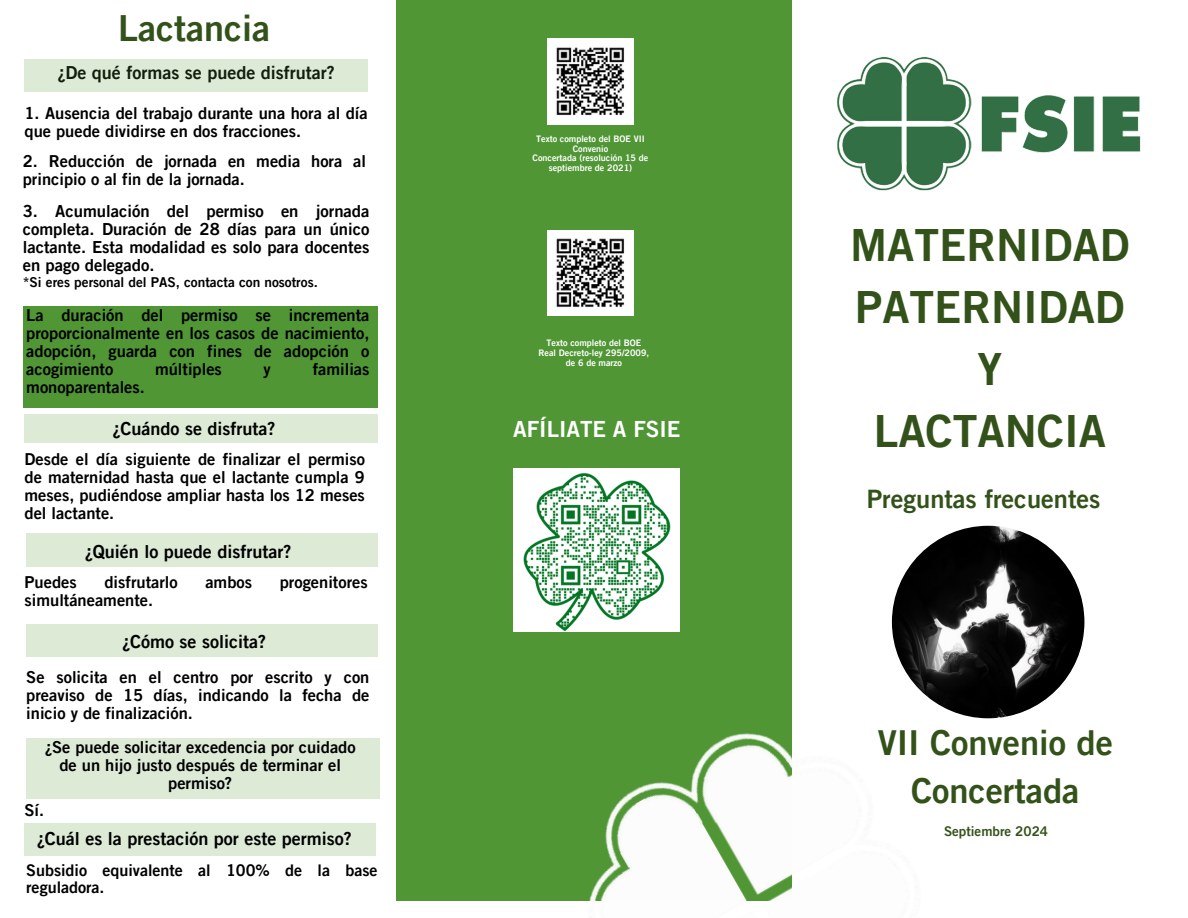
<style>
.page{position:relative;width:1188px;height:918px;background:#fff}
.page>*{position:absolute;margin:0;border:0;box-sizing:border-box;transform-origin:0 0}
.t1{font:44.55px/61.8px "Trade Gothic LT Pro Bd 2";color:#33521a;text-align:center}
.t2{font:36px "Trade Gothic LT Pro Bd 2";color:#33521a}
.t3{font:34.5px/47.2px "Trade Gothic LT Pro Bd 2";color:#33521a;text-align:center}
.t4{font:25.5px "Trade Gothic LT Pro Bd 2";color:#33521a}
.t5{font:22.35px "Trade Gothic LT Pro Bd 2";color:#fff}
.t6{font:18px "Trade Gothic LT Pro Bd 2";color:#000}
.t7{font:16.65px/18px "Trade Gothic LT Pro Bd 2";color:#000;text-align:justify}
.t8{font:16.5px/18px "Trade Gothic LT Pro Bd 2";color:#000;text-align:justify}
.t9{font:16.05px/17.5px "Trade Gothic LT Pro Bd 2";color:#000}
.t10{font:13.65px "Trade Gothic LT Pro Bd 2";color:#000}
.t11{font:13.5px "Trade Gothic LT Pro Bd 2";color:#33521a}
.t12{font:9px/9.8px "Trade Gothic LT Pro Bd 2";color:#fff;text-align:center}
</style>
<div class="page">
<div style="left:396px;top:0;width:396px;height:900px;background:#509635"></div>
<img style="left:892px;top:526px;width:192px;height:192px;border-radius:50%">
<img style="left:837px;top:57px;width:304px;height:134px">
<img style="left:511px;top:671px;width:560px;height:230px">
<div style="left:26px;top:533px;width:352px;height:33px;background:#dcead6"></div>
<div style="left:26px;top:738px;width:353px;height:60px;background:#dcead6"></div>
<img style="left:547px;top:38px;width:87px;height:87px">
<div style="left:25px;top:60px;width:343px;height:32px;background:#dcead6"></div>
<div style="left:25px;top:414px;width:353px;height:29px;background:#dcead6"></div>
<div style="left:26px;top:624px;width:352px;height:33px;background:#dcead6"></div>
<div style="left:23px;top:306px;width:355px;height:102px;background:#509635"></div>
<div style="left:25px;top:823px;width:351px;height:33px;background:#dcead6"></div>
<div style="left:514px;top:468px;width:166px;height:163px;background:#fff"></div>
<img style="left:515px;top:473px;width:164px;height:159px">
<img style="left:547px;top:231px;width:87px;height:84px">
<h5 class="t2" style="left:118px;top:15px;width:154px">Lactancia</h5>
<h5 class="t6" style="left:57px;top:66px;width:279px">¿De qué formas se puede disfrutar?</h5>
<h5 class="t8" style="left:25px;top:106px;width:345px">1. Ausencia del trabajo durante una hora al día que puede dividirse en dos fracciones.</h5>
<h5 class="t8" style="left:23px;top:155px;width:345px">2. Reducción de jornada en media hora al principio o al fin de la jornada.</h5>
<h5 class="t7" style="left:23px;top:204px;width:348px">3. Acumulación del permiso en jornada completa. Duración de 28 días para un único lactante. Esta modalidad es solo para docentes en pago delegado.</h5>
<h5 class="t10" style="left:23px;top:277px;width:297px">*Si eres personal del PAS, contacta con nosotros.</h5>
<h3 class="t8" style="left:26px;top:308px;width:345px">La duración del permiso se incrementa proporcionalmente en los casos de nacimiento, adopción, guarda con fines de adopción o acogimiento</h3>
<h3 class="t8" style="left:155px;top:362px;width:68px">múltiples</h3>
<h3 class="t8" style="left:264px;top:362px;width:9px">y</h3>
<h3 class="t8" style="left:313px;top:362px;width:58px">familias</h3>
<h3 class="t8" style="left:26px;top:380px;width:120px">monoparentales.</h3>
<p class="t6" style="left:113px;top:422px;width:164px">¿Cuándo se disfruta?</p>
<p class="t8" style="left:25px;top:452px;width:342px">Desde el día siguiente de finalizar el permiso de maternidad hasta que el lactante cumpla 9 meses, pudiéndose ampliar hasta los 12 meses del lactante.</p>
<p class="t6" style="left:85px;top:545px;width:208px">¿Quién lo puede disfrutar?</p>
<h1 class="t8" style="left:25px;top:576px;width:54px">Puedes</h1>
<h1 class="t8" style="left:104px;top:576px;width:75px">disfrutarlo</h1>
<h1 class="t8" style="left:205px;top:576px;width:48px">ambos</h1>
<h1 class="t8" style="left:280px;top:576px;width:89px">progenitores</h1>
<h1 class="t8" style="left:25px;top:594px;width:130px">simultáneamente.</h1>
<h5 class="t6" style="left:122px;top:635px;width:145px">¿Cómo se solicita?</h5>
<p class="t8" style="left:26px;top:670px;width:345px">Se solicita en el centro por escrito y con preaviso de 15 días, indicando la fecha de inicio y de finalización.</p>
<h5 class="t8" style="left:45px;top:740px;width:312px;text-align:center">¿Se puede solicitar excedencia por cuidado de un hijo justo después de terminar el permiso?</h5>
<h5 class="t8" style="left:25px;top:803px;width:21px">Sí.</h5>
<p class="t6" style="left:37px;top:832px;width:316px">¿Cuál es la prestación por este permiso?</p>
<p class="t9" style="left:26px;top:863px;width:353px">Subsidio equivalente al 100% de la base reguladora.</p>
<h4 class="t12" style="left:536px;top:135px;width:110px">Texto completo del BOE VII<br>Convenio</h4>
<p class="t12" style="left:533px;top:155px;width:117px">Concertada (resolución 15 de septiembre de 2021)</p>
<p class="t12" style="left:547px;top:339px;width:96px">Texto completo del BOE</p>
<p class="t12" style="left:539px;top:349px;width:112px">Real Decreto-ley 295/2009, de 6 de marzo</p>
<h2 class="t5" style="left:513px;top:421px;width:169px">AFÍLIATE A FSIE</h2>
<h5 class="t1" style="left:850px;top:221px;width:281px">MATERNIDAD<br>PATERNIDAD<br>Y<br>LACTANCIA</h5>
<p class="t4" style="left:867px;top:490px;width:235px">Preguntas frecuentes</p>
<h6 class="t3" style="left:878px;top:724px;width:237px">VII Convenio de<br>Concertada</h6>
<p class="t11" style="left:944px;top:826px;width:106px">Septiembre 2024</p>
</div>
